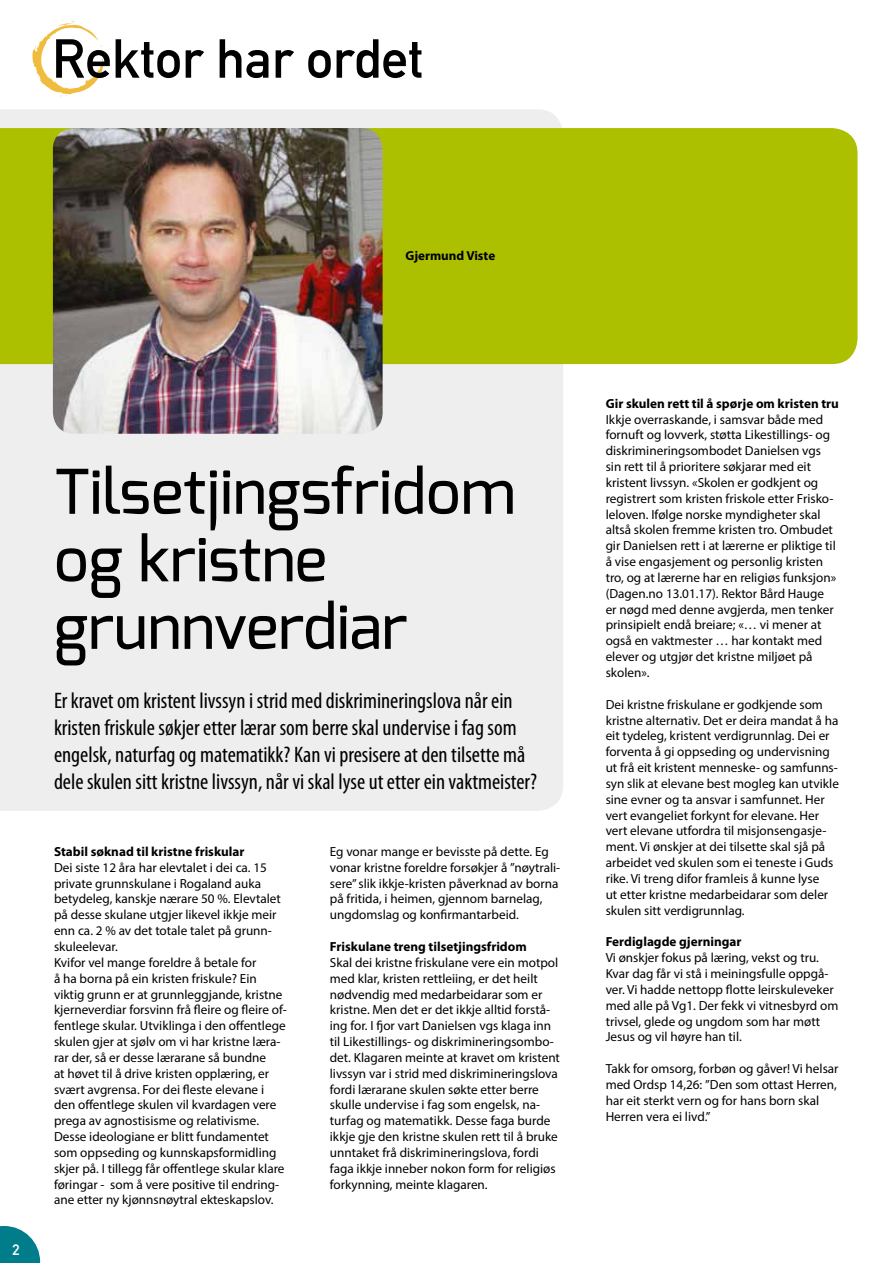
<style>
.page{position:relative;width:893px;height:1263px;background:#fff}
.page>*{position:absolute;margin:0;border:0;box-sizing:border-box;transform-origin:0 0}
.t1{font:500 61.5px/67.5px "Exo";color:#000}
.t2{font:54px "DIN Mittelschrift";color:#000}
.t3{font:condensed 22.5px/27px "Myriad Pro";color:#000}
.t4{font:15px "DIN Mittelschrift";color:#fff}
.t5{font:13.2px/15.9px "Myriad Pro";color:#000}
.t6{font:700 13.2px "Myriad Pro";color:#000}
.t7{font:700 13.05px "Myriad Pro";color:#000}
</style>
<div class="page">
<svg style="left:32px;top:21px;width:73px;height:76px"></svg>
<div style="left:0;top:109px;width:563px;height:702px;background:#eee"></div>
<svg style="left:0;top:1226px;width:40px;height:37px"></svg>
<div style="left:0;top:128px;width:857px;height:236px;background:#adc000"></div>
<img style="left:53px;top:128px;width:330px;height:306px">
<h2 class="t2" style="left:52px;top:27px;width:372px">Rektor har ordet</h2>
<p class="t7" style="left:405px;top:247px;width:91px">Gjermund Viste</p>
<p class="t4" style="left:13px;top:1241px;width:9px">2</p>
<h1 class="t1" style="left:54px;top:458px;width:463px">Tilsetjingsfridom og kristne grunnverdiar</h1>
<p class="t3" style="left:54px;top:687px;width:485px">Er kravet om kristent livssyn i strid med diskrimineringslova når ein kristen friskule søkjer etter lærar som berre skal undervise i fag som engelsk, naturfag og matematikk? Kan vi presisere at den tilsette må dele skulen sitt kristne livssyn, når vi skal lyse ut etter ein vaktmeister?</p>
<p class="t6" style="left:54px;top:843px;width:192px">Stabil søknad til kristne friskular</p>
<p class="t5" style="left:54px;top:859px;width:234px">Dei siste 12 åra har elevtalet i dei ca. 15 private grunnskulane i Rogaland auka betydeleg, kanskje nærare 50 %. Elevtalet på desse skulane utgjer likevel ikkje meir enn ca. 2 % av det totale talet på grunn&shy;skuleelevar.<br>Kvifor vel mange foreldre å betale for<br>å ha borna på ein kristen friskule? Ein viktig grunn er at grunnleggjande, kristne kjerneverdiar forsvinn frå fleire og fleire of&shy;fentlege skular. Utviklinga i den offentlege skulen gjer at sjølv om vi har kristne læra&shy;rar der, så er desse lærarane så bundne<br>at høvet til å drive kristen opplæring, er svært avgrensa. For dei fleste elevane i den offentlege skulen vil kvardagen vere prega av agnostisisme og relativisme.<br>Desse ideologiane er blitt fundamentet som oppseding og kunnskapsformidling skjer på. I tillegg får offentlege skular klare føringar - som å vere positive til endring&shy;ane etter ny kjønnsnøytral ekteskapslov.</p>
<p class="t5" style="left:330px;top:843px;width:232px">Eg vonar mange er bevisste på dette. Eg vonar kristne foreldre forsøkjer å ”nøytrali&shy;sere” slik ikkje-kristen påverknad av borna på fritida, i heimen, gjennom barnelag, ungdomslag og konfirmantarbeid.</p>
<p class="t6" style="left:330px;top:938px;width:198px">Friskulane treng tilsetjingsfridom</p>
<p class="t5" style="left:330px;top:954px;width:232px">Skal dei kristne friskulane vere ein motpol med klar, kristen rettleiing, er det heilt nødvendig med medarbeidarar som er kristne. Men det er det ikkje alltid forstå&shy;ing for. I fjor vart Danielsen vgs klaga inn til Likestillings- og diskrimineringsombo&shy;det. Klagaren meinte at kravet om kristent livssyn var i strid med diskrimineringslova fordi lærarane skulen søkte etter berre skulle undervise i fag som engelsk, na&shy;turfag og matematikk. Desse faga burde ikkje gje den kristne skulen rett til å bruke unntaket frå diskrimineringslova, fordi faga ikkje inneber nokon form for religiøs forkynning, meinte klagaren.</p>
<p class="t6" style="left:606px;top:395px;width:235px">Gir skulen rett til å spørje om kristen tru</p>
<p class="t5" style="left:606px;top:411px;width:232px">Ikkje overraskande, i samsvar både med fornuft og lovverk, støtta Likestillings- og diskrimineringsombodet Danielsen vgs sin rett til å prioritere søkjarar med eit kristent livssyn. «Skolen er godkjent og registrert som kristen friskole etter Frisko&shy;leloven. Ifølge norske myndigheter skal altså skolen fremme kristen tro. Ombudet gir Danielsen rett i at lærerne er pliktige til å vise engasjement og personlig kristen tro, og at lærerne har en religiøs funksjon» (Dagen.no 13.01.17). Rektor Bård Hauge er nøgd med denne avgjerda, men tenker prinsipielt endå breiare; «… vi mener at også en vaktmester … har kontakt med elever og utgjør det kristne miljøet på skolen».</p>
<p class="t5" style="left:606px;top:696px;width:235px">Dei kristne friskulane er godkjende som kristne alternativ. Det er deira mandat å ha eit tydeleg, kristent verdigrunnlag. Dei er forventa å gi oppseding og undervisning ut frå eit kristent menneske- og samfunns&shy;syn slik at elevane best mogleg kan utvikle sine evner og ta ansvar i samfunnet. Her vert evangeliet forkynt for elevane. Her vert elevane utfordra til misjonsengasje&shy;ment. Vi ønskjer at dei tilsette skal sjå på arbeidet ved skulen som ei teneste i Guds rike. Vi treng difor framleis å kunne lyse<br>ut etter kristne medarbeidarar som deler skulen sitt verdigrunnlag.</p>
<p class="t6" style="left:606px;top:933px;width:137px">Ferdiglagde gjerningar</p>
<p class="t5" style="left:606px;top:949px;width:234px">Vi ønskjer fokus på læring, vekst og tru.<br>Kvar dag får vi stå i meiningsfulle oppgå&shy;ver. Vi hadde nettopp flotte leirskuleveker med alle på Vg1. Der fekk vi vitnesbyrd om trivsel, glede og ungdom som har møtt Jesus og vil høyre han til.</p>
<p class="t5" style="left:606px;top:1060px;width:234px">Takk for omsorg, forbøn og gåver! Vi helsar med Ordsp 14,26: ”Den som ottast Herren, har eit sterkt vern og for hans born skal Herren vera ei livd.”</p>
</div>
